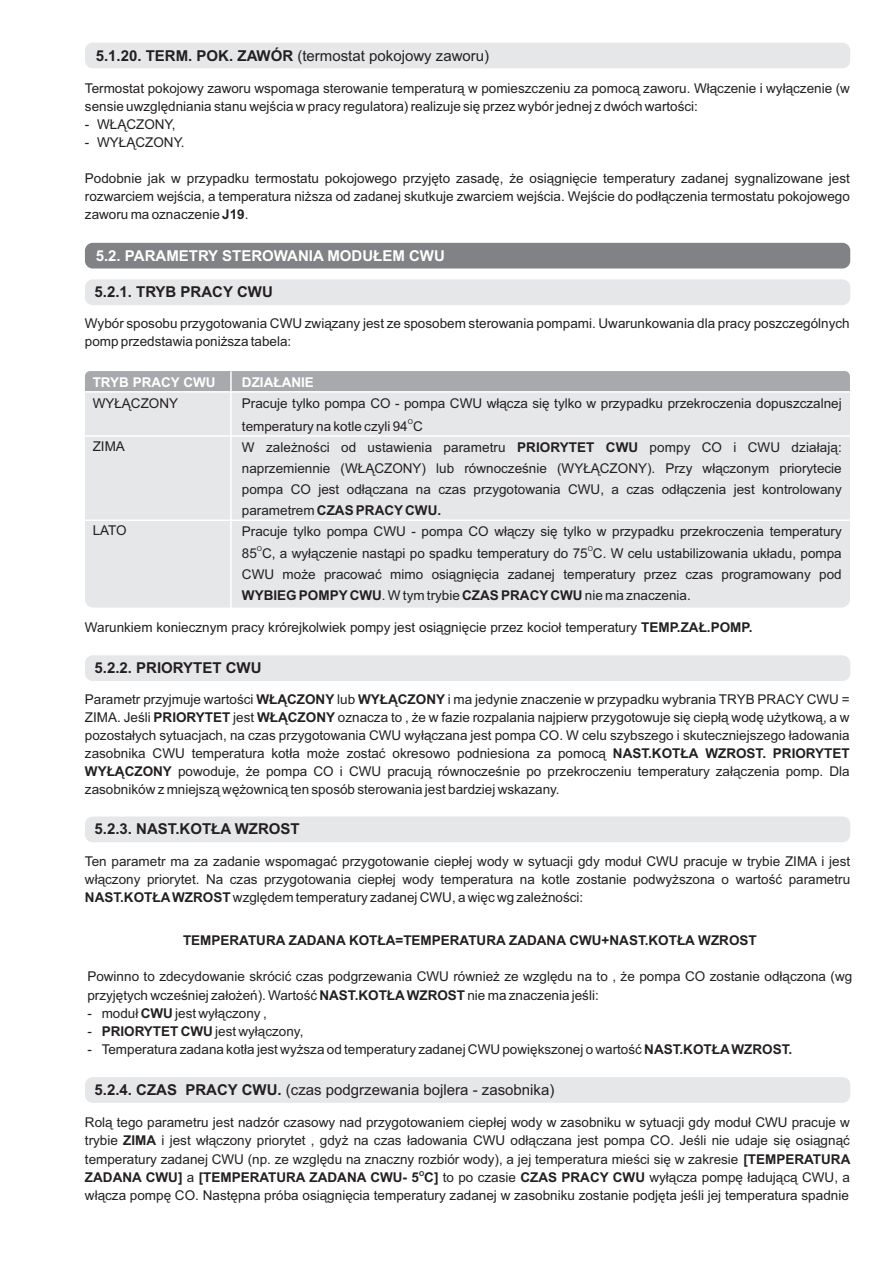
<style>
.page{position:relative;width:893px;height:1263px;background:#fff}
.page>*{position:absolute;margin:0;border:0;box-sizing:border-box;transform-origin:0 0}
.t1{font:15px "Arial";color:#231f20}
.t2{font:700 15px "Arial";color:#231f20}
.t3{font:700 15px "Arial";color:#fff}
.t4{font:13.5px/18.1px "Arial";color:#231f20}
.t5{font:700 13.5px "Arial";color:#231f20}
.t6{font:700 13.5px "Arial";color:#fff}
.t7{font:6.75px "Arial";color:#231f20}
.t8{font:700 6.75px "Arial";color:#231f20}
.s1{font-weight:700}
</style>
<div class="page">
<div style="left:85px;top:43px;width:765px;height:25px;background:#e6e7e9;border-radius:8px"></div>
<div style="left:85px;top:243px;width:765px;height:25px;background:#808285;border-radius:8px"></div>
<div style="left:85px;top:279px;width:765px;height:26px;background:#e6e7e9;border-radius:8px"></div>
<div style="left:85px;top:371px;width:765px;height:237px;background:#e6e7e9;border-radius:8px"></div>
<div style="left:85px;top:371px;width:765px;height:20px;background:#a8a9ad"></div>
<hr style="left:85px;top:519px;width:765px;height:2px;background:#fff">
<hr style="left:85px;top:435px;width:765px;height:2px;background:#fff">
<hr style="left:230px;top:371px;width:2px;height:238px;background:#fff">
<hr style="left:85px;top:391px;width:765px;height:2px;background:#fff">
<div style="left:85px;top:655px;width:765px;height:26px;background:#e6e7e9;border-radius:8px"></div>
<div style="left:85px;top:816px;width:765px;height:26px;background:#e6e7e9;border-radius:8px"></div>
<div style="left:85px;top:1077px;width:765px;height:26px;background:#e6e7e9;border-radius:8px"></div>
<p class="t1" style="left:96px;top:50px;width:395px"><span class="s1">5.1.20. TERM. POK. ZAWÓR</span> (termostat pokojowy zaworu)</p>
<p class="t4" style="left:85px;top:80px;width:766px">Termostat pokojowy zaworu wspomaga sterowanie temperatur¹ w pomieszczeniu za pomoc¹ zaworu. W³¹czenie i wy³¹czenie (w sensie uwzglêdniania stanu wejœcia w pracy regulatora) realizuje siê przez wybór jednej z dwóch wartoœci:</p>
<p class="t4" style="left:85px;top:116px;width:92px">- W£¥CZONY,</p>
<p class="t4" style="left:85px;top:134px;width:101px">- WY£¥CZONY.</p>
<p class="t4" style="left:85px;top:171px;width:766px;text-align:justify">Podobnie jak w przypadku termostatu pokojowego przyjêto zasadê, ¿e osi¹gniêcie temperatury zadanej sygnalizowane jest rozwarciem wejœcia, a temperatura ni¿sza od zadanej skutkuje zwarciem wejœcia. Wejœcie do pod³¹czenia termostatu pokojowego zaworu ma oznaczenie <span class="s1">J19</span>.</p>
<p class="t3" style="left:96px;top:250px;width:351px">5.2. PARAMETRY STEROWANIA MODU£EM CWU</p>
<p class="t2" style="left:95px;top:286px;width:180px">5.2.1. TRYB PRACY CWU</p>
<p class="t4" style="left:85px;top:315px;width:766px">Wybór sposobu przygotowania CWU zwi¹zany jest ze sposobem sterowania pompami. Uwarunkowania dla pracy poszczególnych pomp przedstawia poni¿sza tabela:</p>
<p class="t6" style="left:93px;top:377px;width:125px">TRYB PRACY CWU</p>
<p class="t4" style="left:93px;top:396px;width:87px">WY£¥CZONY</p>
<p class="t4" style="left:93px;top:438px;width:34px">ZIMA</p>
<p class="t6" style="left:242px;top:377px;width:73px">DZIA£ANIE</p>
<p class="t4" style="left:242px;top:396px;width:601px">Pracuje tylko pompa CO - pompa CWU w³¹cza siê tylko w przypadku przekroczenia dopuszczalnej</p>
<p class="t7" style="left:408px;top:419px;width:7px">O</p>
<p class="t4" style="left:242px;top:416px;width:601px;line-height:21.1px">temperatury na kotle czyli 94 C<br>W zale¿noœci od ustawienia parametru <span class="s1">PRIORYTET CWU</span> pompy CO i CWU dzia³aj¹: naprzemiennie (W£¥CZONY) lub równoczeœnie (WY£¥CZONY). Przy w³¹czonym priorytecie pompa CO jest od³¹czana na czas przygotowania CWU, a czas od³¹czenia jest kontrolowany parametrem <span class="s1">CZAS PRACY CWU.<br></span>Pracuje tylko pompa CWU - pompa CO w³¹czy siê tylko w przypadku przekroczenia temperatury</p>
<p class="t7" style="left:257px;top:546px;width:7px">O</p>
<p class="t7" style="left:588px;top:546px;width:7px">O</p>
<p class="t4" style="left:242px;top:544px;width:601px;line-height:21.1px;text-align:justify">85 C, a wy³¹czenie nast¹pi po spadku temperatury do 75 C. W celu ustabilizowania uk³adu, pompa CWU mo¿e pracowaæ mimo osi¹gniêcia zadanej temperatury przez czas programowany pod <span class="s1">WYBIEG POMPY CWU</span>. W tym trybie <span class="s1">CZAS PRACY CWU</span> nie ma znaczenia.</p>
<p class="t4" style="left:85px;top:620px;width:669px">Warunkiem koniecznym pracy krórejkolwiek pompy jest osi¹gniêcie przez kocio³ temperatury <span class="s1">TEMP.ZA£.POMP.</span></p>
<p class="t4" style="left:93px;top:523px;width:36px">LATO</p>
<p class="t2" style="left:95px;top:662px;width:168px">5.2.2. PRIORYTET CWU</p>
<p class="t4" style="left:85px;top:691px;width:766px;text-align:justify">Parametr przyjmuje wartoœci <span class="s1">W£¥CZONY</span> lub <span class="s1">WY£¥CZONY</span> i ma jedynie znaczenie w przypadku wybrania TRYB PRACY CWU = ZIMA. Jeœli <span class="s1">PRIORYTET</span> jest <span class="s1">W£¥CZONY</span> oznacza to , ¿e w fazie rozpalania najpierw przygotowuje siê ciep³¹ wodê u¿ytkow¹, a w pozosta³ych sytuacjach, na czas przygotowania CWU wy³¹czana jest pompa CO. W celu szybszego i skuteczniejszego ³adowania zasobnika CWU temperatura kot³a mo¿e zostaæ okresowo podniesiona za pomoc¹ <span class="s1">NAST.KOT£A WZROST. PRIORYTET WY£¥CZONY</span> powoduje, ¿e pompa CO i CWU pracuj¹ równoczeœnie po przekroczeniu temperatury za³¹czenia pomp. Dla zasobników z mniejsz¹ wê¿ownic¹ ten sposób sterowania jest bardziej wskazany.</p>
<p class="t2" style="left:95px;top:823px;width:207px">5.2.3. NAST.KOT£A WZROST</p>
<p class="t4" style="left:85px;top:853px;width:767px;text-align:justify">Ten parametr ma za zadanie wspomagaæ przygotowanie ciep³ej wody w sytuacji gdy modu³ CWU pracuje w trybie ZIMA i jest w³¹czony priorytet. Na czas przygotowania ciep³ej wody temperatura na kotle zostanie podwy¿szona o wartoœæ parametru <span class="s1">NAST.KOT£AWZROST</span> wzglêdem temperatury zadanej CWU, a wiêc wg zale¿noœci:</p>
<p class="t5" style="left:183px;top:935px;width:575px">TEMPERATURA ZADANA KOT£A=TEMPERATURA ZADANA CWU+NAST.KOT£A WZROST</p>
<p class="t4" style="left:87px;top:969px;width:766px">Powinno to zdecydowanie skróciæ czas podgrzewania CWU równie¿ ze wzglêdu na to , ¿e pompa CO zostanie od³¹czona (wg przyjêtych wczeœniej za³o¿eñ). Wartoœæ <span class="s1">NAST.KOT£AWZROST</span> nie ma znaczenia jeœli:</p>
<p class="t4" style="left:87px;top:1005px;width:181px">- modu³ <span class="s1">CWU</span> jest wy³¹czony ,</p>
<p class="t4" style="left:87px;top:1023px;width:218px">- <span class="s1">PRIORYTET CWU</span> jest wy³¹czony,</p>
<p class="t4" style="left:87px;top:1041px;width:706px">- Temperatura zadana kot³a jest wy¿sza od temperatury zadanej CWU powiêkszonej o wartoœæ <span class="s1">NAST.KOT£AWZROST.</span></p>
<p class="t1" style="left:95px;top:1084px;width:461px"><span class="s1">5.2.4. CZAS PRACY CWU.</span> (czas podgrzewania bojlera - zasobnika)</p>
<p class="t4" style="left:85px;top:1115px;width:767px;text-align:justify">Rol¹ tego parametru jest nadzór czasowy nad przygotowaniem ciep³ej wody w zasobniku w sytuacji gdy modu³ CWU pracuje w trybie <span class="s1">ZIMA</span> i jest w³¹czony priorytet , gdy¿ na czas ³adowania CWU od³¹czana jest pompa CO. Jeœli nie udaje siê osi¹gn¹æ temperatury zadanej CWU (np. ze wzglêdu na znaczny rozbiór wody), a jej temperatura mieœci siê w zakresie <span class="s1">[TEMPERATURA</span></p>
<p class="t8" style="left:419px;top:1171px;width:7px">O</p>
<p class="t4" style="left:85px;top:1170px;width:766px"><span class="s1">ZADANA CWU]</span> a <span class="s1">[TEMPERATURA ZADANA CWU- 5 C]</span> to po czasie <span class="s1">CZAS PRACY CWU</span> wy³¹cza pompê ³aduj¹c¹ CWU, a w³¹cza pompê CO. Nastêpna próba osi¹gniêcia temperatury zadanej w zasobniku zostanie podjêta jeœli jej temperatura spadnie</p>
</div>
